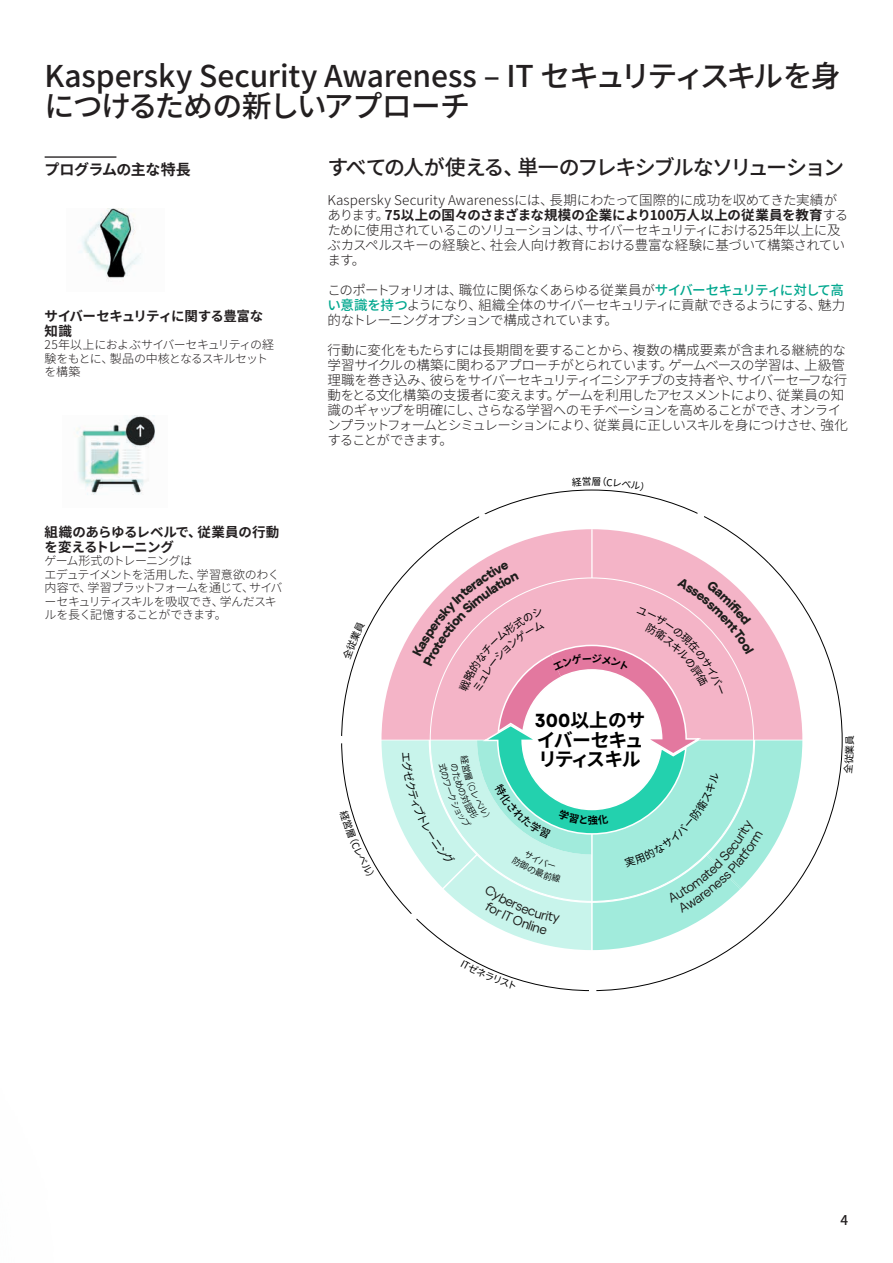
<style>
.page{position:relative;width:893px;height:1263px;background:#fff}
.page>*{position:absolute;margin:0;border:0;box-sizing:border-box;transform-origin:0 0}
.t1{font:500 30px/30px "Noto Sans CJ Kjp";letter-spacing:-.015em;color:#231f20}
.Body{font:500 21px "Noto Sans CJ Kjp";letter-spacing:-.095em;color:#231f20}
.t2{font:700 18.9px/19.5px "Noto Sans CJ Kjp";letter-spacing:-.06em;color:#000;text-align:justify}
.Title_Insert_tasks-a{font:700 15px "Noto Sans CJ Kjp";letter-spacing:-.03em;color:#231f20}
.Body-2{font:300 13.5px/15px "Noto Sans CJ Kjp";letter-spacing:-.05em;color:#231f20;text-align:justify}
.Body-3{font:300 13.5px/15px "Noto Sans CJ Kjp";letter-spacing:-.03em;color:#231f20}
.Insert_body_text{font:700 13.5px/15px "Noto Sans CJ Kjp";letter-spacing:-.025em;color:#231f20}
.t3{font:500 13.5px "Noto Sans CJ Kjp";color:#231f20}
.Insert_body_text-2{font:300 12px/13.5px "Noto Sans CJ Kjp";letter-spacing:-.055em;color:#231f20}
.s1{font-weight:700}
.s2{font-weight:500;color:#00a78e}
.s3{font-family:"Kaspersky Sans"}
</style>
<div class="page">
<hr style="left:45px;top:156px;width:71px;height:2px;background:#231f20">
<img style="left:79px;top:209px;width:62px;height:70px">
<img style="left:76px;top:416px;width:79px;height:79px">
<svg style="left:802px;top:603px;width:41px;height:274px"></svg>
<svg style="left:341px;top:489px;width:461px;height:502px"></svg>
<h3 class="t1" style="left:45px;top:61px;width:798px">Kaspersky Security Awareness – IT セキュリティスキルを身につけるための新しいアプローチ</h3>
<p class="Body" style="left:327px;top:156px;width:518px">すべての人が使える、単一のフレキシブルなソリューション</p>
<p class="Body-3" style="left:327px;top:193px;width:522px">Kaspersky Security Awarenessには、長期にわたって国際的に成功を収めてきた実績があります。<span class="s1">75以上の国々のさまざまな規模の企業により100万人以上の従業員を教育</span>するために使用されているこのソリューションは、サイバーセキュリティにおける25年以上に及ぶカスペルスキーの経験と、社会人向け教育における豊富な経験に基づいて構築されています。</p>
<p class="Body-2" style="left:327px;top:283px;width:519px">このポートフォリオは、職位に関係なくあらゆる従業員が<span class="s2">サイバーセキュリティに対して高い意識を持つ</span>ようになり、組織全体のサイバーセキュリティに貢献できるようにする、魅力的なトレーニングオプションで構成されています。</p>
<p class="Body-2" style="left:327px;top:343px;width:522px;text-align:left">行動に変化をもたらすには長期間を要することから、複数の構成要素が含まれる継続的な学習サイクルの構築に関わるアプローチがとられています。ゲームベースの学習は、上級管理職を巻き込み、彼らをサイバーセキュリティイニシアチブの支持者や、サイバーセーフな行動をとる文化構築の支援者に変えます。ゲームを利用したアセスメントにより、従業員の知識のギャップを明確にし、さらなる学習へのモチベーションを高めることができ、オンラインプラットフォームとシミュレーションにより、従業員に正しいスキルを身につけさせ、強化することができます。</p>
<p class="Title_Insert_tasks-a" style="left:45px;top:161px;width:148px">プログラムの主な特長</p>
<p class="Insert_body_text" style="left:45px;top:308px;width:220px">サイバーセキュリティに関する豊富な知識</p>
<p class="Insert_body_text-2" style="left:45px;top:338px;width:231px">25年以上におよぶサイバーセキュリティの経験をもとに、製品の中核となるスキルセットを構築</p>
<p class="Insert_body_text" style="left:45px;top:524px;width:236px">組織のあらゆるレベルで、従業員の行動を変えるトレーニング</p>
<p class="Insert_body_text-2" style="left:45px;top:554px;width:149px">ゲーム形式のトレーニングは</p>
<p class="Insert_body_text-2" style="left:45px;top:568px;width:239px">エデュテイメントを活用した、学習意欲のわく内容で、学習プラットフォームを通じて、サイバーセキュリティスキルを吸収でき、学んだスキルを長く記憶することができます。</p>
<p class="t2" style="left:535px;top:711px;width:112px"><span class="s3">300</span>以上のサイバーセキュリティスキル</p>
<p class="t3" style="left:841px;top:1212px;width:9px">4</p>
</div>
